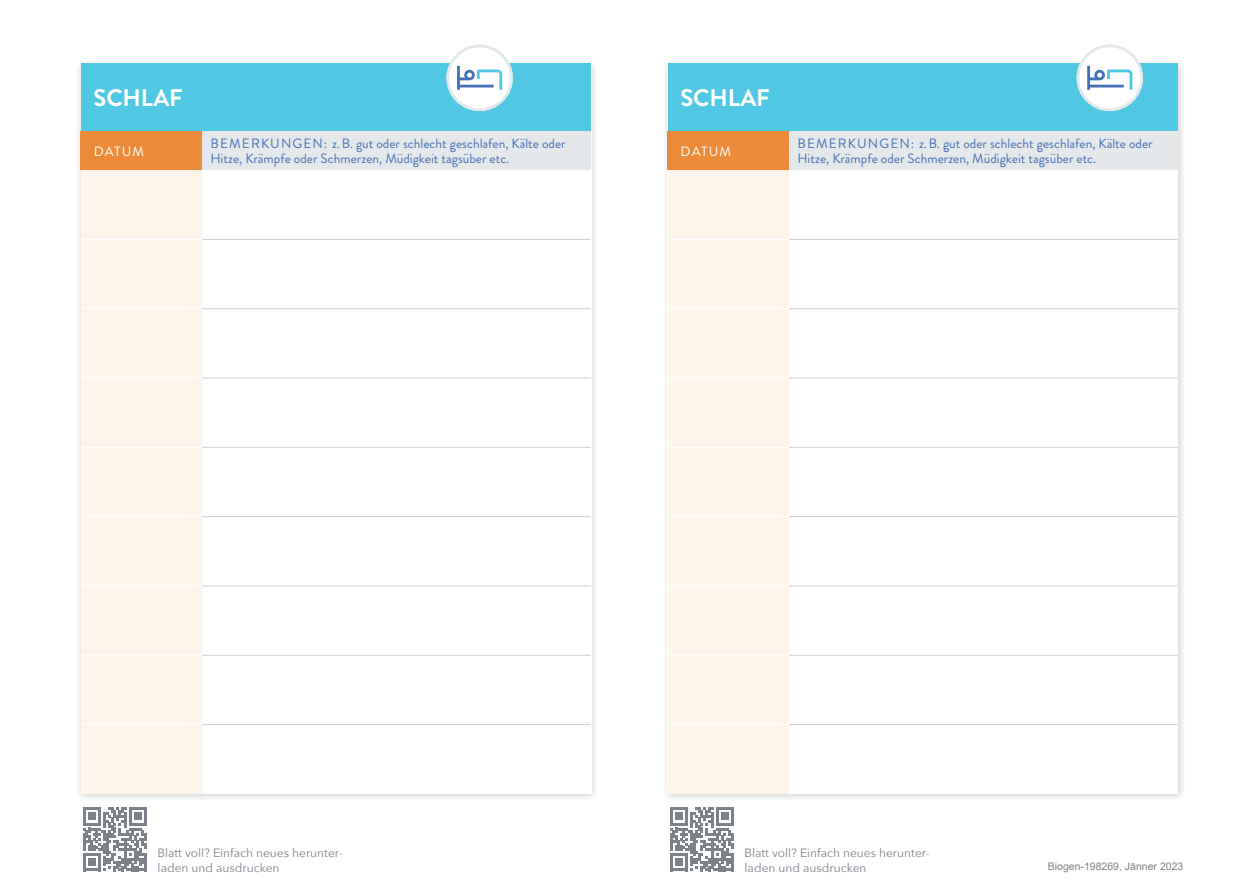
<style>
.page{position:relative;width:1259px;height:893px;background:#fff}
.page>*{position:absolute;margin:0;border:0;box-sizing:border-box;transform-origin:0 0}
.t1{font:700 24px "Brandon Grotesque";letter-spacing:-.01em;color:#fff}
.t2{font:13.5px/15px "Brandon Grotesque";color:#4570b5}
.t3{font:13.5px "Brandon Grotesque";letter-spacing:.08em;color:#fff}
.t4{font:12px/15px "Avenir Next";color:#7b828a}
.t5{font:10.5px "Arial";color:#808080}
</style>
<div class="page">
<div style="left:662px;top:58px;width:524px;height:745px;background:#231f20;opacity:.2"></div>
<div style="left:668px;top:64px;width:510px;height:730px;background:#fff"></div>
<div style="left:668px;top:64px;width:509px;height:68px;background:#51c8e3"></div>
<div style="left:668px;top:132px;width:121px;height:38px;background:#eb8a39"></div>
<div style="left:789px;top:132px;width:388px;height:38px;background:#e5e8ea"></div>
<div style="left:668px;top:170px;width:121px;height:624px;background:#fdf4ea"></div>
<hr style="left:789px;top:239px;width:388px;height:1px;background:#ced0d2">
<hr style="left:789px;top:308px;width:388px;height:1px;background:#ced0d2">
<hr style="left:789px;top:378px;width:388px;height:1px;background:#ced0d2">
<hr style="left:789px;top:447px;width:388px;height:1px;background:#ced0d2">
<hr style="left:789px;top:516px;width:388px;height:1px;background:#ced0d2">
<hr style="left:789px;top:586px;width:388px;height:1px;background:#ced0d2">
<hr style="left:789px;top:655px;width:388px;height:1px;background:#ced0d2">
<hr style="left:789px;top:724px;width:388px;height:1px;background:#ced0d2">
<hr style="left:668px;top:239px;width:121px;height:1px;background:#fff">
<hr style="left:668px;top:308px;width:121px;height:1px;background:#fff">
<hr style="left:668px;top:377px;width:121px;height:2px;background:#fff">
<hr style="left:668px;top:447px;width:121px;height:1px;background:#fff">
<hr style="left:668px;top:516px;width:121px;height:1px;background:#fff">
<hr style="left:668px;top:585px;width:121px;height:1px;background:#fff">
<hr style="left:668px;top:655px;width:121px;height:1px;background:#fff">
<hr style="left:668px;top:724px;width:121px;height:1px;background:#fff">
<div style="left:1078px;top:46px;width:63px;height:64px;background:#fff;border-radius:50%"></div>
<svg style="left:1087px;top:66px;width:45px;height:24px"></svg>
<div style="left:1076px;top:45px;width:67px;height:66px;border:3px solid #e5e8ea;border-radius:50%"></div>
<div style="left:75px;top:58px;width:524px;height:745px;background:#231f20;opacity:.2"></div>
<div style="left:81px;top:64px;width:510px;height:730px;background:#fff"></div>
<div style="left:81px;top:64px;width:509px;height:68px;background:#51c8e3"></div>
<div style="left:81px;top:132px;width:121px;height:38px;background:#eb8a39"></div>
<div style="left:202px;top:132px;width:388px;height:38px;background:#e5e8ea"></div>
<div style="left:81px;top:170px;width:121px;height:624px;background:#fdf4ea"></div>
<hr style="left:202px;top:239px;width:388px;height:1px;background:#ced0d2">
<hr style="left:202px;top:308px;width:388px;height:1px;background:#ced0d2">
<hr style="left:202px;top:378px;width:388px;height:1px;background:#ced0d2">
<hr style="left:202px;top:447px;width:388px;height:1px;background:#ced0d2">
<hr style="left:202px;top:516px;width:388px;height:1px;background:#ced0d2">
<hr style="left:202px;top:586px;width:388px;height:1px;background:#ced0d2">
<hr style="left:202px;top:655px;width:388px;height:1px;background:#ced0d2">
<hr style="left:202px;top:724px;width:388px;height:1px;background:#ced0d2">
<hr style="left:81px;top:239px;width:121px;height:1px;background:#fff">
<hr style="left:81px;top:308px;width:121px;height:1px;background:#fff">
<hr style="left:81px;top:377px;width:121px;height:2px;background:#fff">
<hr style="left:81px;top:447px;width:121px;height:1px;background:#fff">
<hr style="left:81px;top:516px;width:121px;height:1px;background:#fff">
<hr style="left:81px;top:585px;width:121px;height:1px;background:#fff">
<hr style="left:81px;top:655px;width:121px;height:1px;background:#fff">
<hr style="left:81px;top:724px;width:121px;height:1px;background:#fff">
<div style="left:448px;top:46px;width:63px;height:64px;background:#fff;border-radius:50%"></div>
<svg style="left:457px;top:66px;width:45px;height:24px"></svg>
<div style="left:446px;top:45px;width:67px;height:66px;border:3px solid #e5e8ea;border-radius:50%"></div>
<svg style="left:670px;top:807px;width:63px;height:64px"></svg>
<svg style="left:83px;top:807px;width:64px;height:64px"></svg>
<h1 class="t1" style="left:94px;top:81px;width:91px">SCHLAF</h1>
<p class="t3" style="left:94px;top:142px;width:52px">DATUM</p>
<p class="t2" style="left:210px;top:136px;width:357px">BEMERKUNGEN: z.B. gut oder schlecht geschlafen, Kälte oder<br>Hitze, Krämpfe oder Schmerzen, Müdigkeit tagsüber etc.</p>
<h1 class="t1" style="left:680px;top:81px;width:91px">SCHLAF</h1>
<p class="t3" style="left:680px;top:142px;width:52px">DATUM</p>
<p class="t2" style="left:797px;top:136px;width:357px">BEMERKUNGEN: z.B. gut oder schlecht geschlafen, Kälte oder<br>Hitze, Krämpfe oder Schmerzen, Müdigkeit tagsüber etc.</p>
<p class="t4" style="left:158px;top:844px;width:187px">Blatt voll? Einfach neues herunter&shy;laden und ausdrucken</p>
<p class="t4" style="left:744px;top:844px;width:187px">Blatt voll? Einfach neues herunter&shy;laden und ausdrucken</p>
<p class="t5" style="left:1048px;top:859px;width:137px">Biogen-198269, Jänner 2023</p>
</div>
